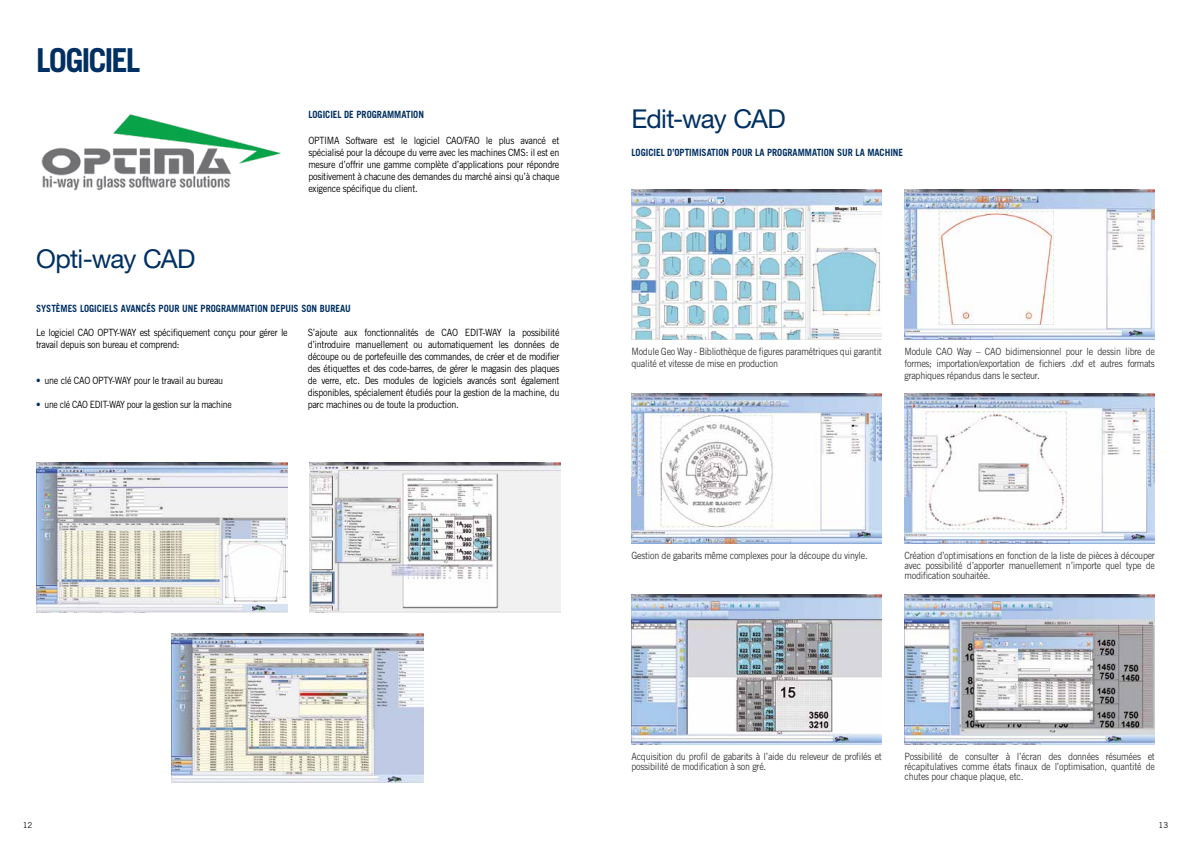
<style>
.page{position:relative;width:1191px;height:842px;background:#fff}
.page>*{position:absolute;margin:0;border:0;box-sizing:border-box;transform-origin:0 0}
.t1{font:700 33px "Trade Gothic LT Std";letter-spacing:-.065em;color:#003063}
.t2{font:26px "Helvetica Neue LT Std";letter-spacing:-.035em;color:#003063}
.t3{font:10px/12px "Trade Gothic LT Std";letter-spacing:-.03em;color:#000;text-align:justify;scale:.9 1}
.t4{font:10px/10px "Trade Gothic LT Std";letter-spacing:-.03em;color:#3c3c3b;text-align:justify;scale:.9 1}
.t5{font:700 10px "Trade Gothic LT Std";color:#003063;scale:.92 1}
.t6{font:10px "Trade Gothic LT Std";letter-spacing:-.03em;color:#000;scale:.87 1}
.t7{font:8px "Trade Gothic LT Std";color:#000}
.s1{color:#003063}
</style>
<div class="page">
<img style="left:41px;top:114px;width:240px;height:77px">
<img style="left:631px;top:189px;width:251px;height:150px">
<img style="left:904px;top:189px;width:251px;height:150px">
<img style="left:631px;top:393px;width:251px;height:150px">
<img style="left:904px;top:393px;width:251px;height:150px">
<img style="left:631px;top:594px;width:251px;height:151px">
<img style="left:904px;top:594px;width:251px;height:151px">
<img style="left:309px;top:463px;width:251px;height:150px">
<img style="left:172px;top:634px;width:252px;height:148px">
<img style="left:36px;top:463px;width:252px;height:150px">
<h1 class="t1" style="left:36px;top:40px;width:106px">LOGICIEL</h1>
<h2 class="t2" style="left:36px;top:243px;width:161px">Opti-way CAD</h2>
<p class="t5" style="left:308px;top:108px;width:127px">LOGICIEL DE PROGRAMMATION</p>
<p class="t3" style="left:308px;top:134px;width:280px">OPTIMA Software est le logiciel CAO/FAO le plus avancé et spécialisé pour la découpe du verre avec les machines CMS: il est en mesure d’offrir une gamme complète d’applications pour répondre positivement à chacune des demandes du marché ainsi qu’à chaque exigence spécifique du client.</p>
<p class="t5" style="left:36px;top:302px;width:344px">SYSTÈMES LOGICIELS AVANCÉS POUR UNE PROGRAMMATION DEPUIS SON BUREAU</p>
<p class="t3" style="left:36px;top:326px;width:281px">Le logiciel CAO OPTY-WAY est spécifiquement conçu pour gérer le travail depuis son bureau et comprend:</p>
<p class="t3" style="left:36px;top:374px;width:209px"><span class="s1">•</span> une clé CAO OPTY-WAY pour le travail au bureau</p>
<p class="t6" style="left:36px;top:398px;width:226px"><span class="s1">•</span> une clé CAO EDIT-WAY pour la gestion sur la machine</p>
<p class="t3" style="left:308px;top:326px;width:281px">S’ajoute aux fonctionnalités de CAO EDIT-WAY la possibilité d’introduire manuellement ou automatiquement les données de découpe ou de portefeuille des commandes, de créer et de modifier des étiquettes et des code-barres, de gérer le magasin des plaques de verre, etc. Des modules de logiciels avancés sont également disponibles, spécialement étudiés pour la gestion de la machine, du parc machines ou de toute la production.</p>
<h2 class="t2" style="left:631px;top:104px;width:156px">Edit-way CAD</h2>
<p class="t5" style="left:631px;top:146px;width:297px">LOGICIEL D’OPTIMISATION POUR LA PROGRAMMATION SUR LA MACHINE</p>
<p class="t4" style="left:631px;top:345px;width:280px;line-height:12px">Module Geo Way - Bibliothèque de figures paramétriques qui garantit qualité et vitesse de mise en production</p>
<p class="t4" style="left:904px;top:345px;width:280px;line-height:12px">Module CAO Way – CAO bidimensionnel pour le dessin libre de formes; importation/exportation de fichiers .dxf et autres formats graphiques répandus dans le secteur.</p>
<p class="t4" style="left:631px;top:550px;width:264px">Gestion de gabarits même complexes pour la découpe du vinyle.</p>
<p class="t4" style="left:904px;top:550px;width:280px">Création d’optimisations en fonction de la liste de pièces à découper avec possibilité d’apporter manuellement n’importe quel type de modification souhaitée.</p>
<p class="t4" style="left:631px;top:752px;width:280px">Acquisition du profil de gabarits à l’aide du releveur de profilés et possibilité de modification à son gré.</p>
<p class="t4" style="left:904px;top:752px;width:280px">Possibilité de consulter à l’écran des données résumées et récapitulatives comme états finaux de l’optimisation, quantité de chutes pour chaque plaque, etc.</p>
<p class="t7" style="left:23px;top:820px;width:11px">12</p>
<p class="t7" style="left:1158px;top:820px;width:11px">13</p>
</div>
